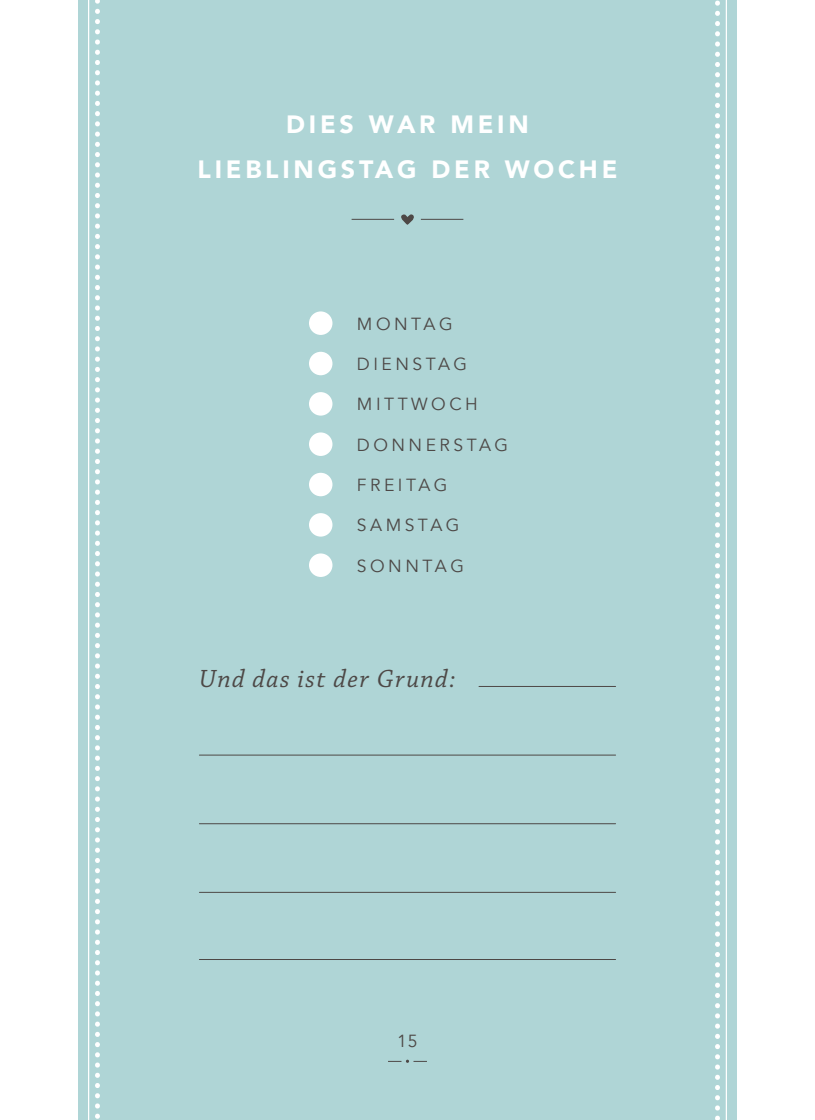
<style>
.page{position:relative;width:815px;height:1120px;background:#fff}
.page>*{position:absolute;margin:0;border:0;box-sizing:border-box;transform-origin:0 0}
.t1{font:italic 26.25px "Chaparral Pro";letter-spacing:.05em;color:#4d4846}
.t2{font:900 25px "Avenir";letter-spacing:.15em;color:#fff}
.t3{font:17.5px "Avenir";letter-spacing:.2em;color:#4d4846}
.t4{font:17.5px "Avenir";color:#4d4846}
</style>
<div class="page">
<div style="left:78px;top:0;width:659px;height:1120px;background:#afd5d6"></div>
<hr style="left:352px;top:219px;width:42px;height:1px;background:#4d4846">
<hr style="left:421px;top:219px;width:42px;height:1px;background:#4d4846">
<svg style="left:401px;top:214px;width:13px;height:11px"></svg>
<svg style="left:388px;top:1059px;width:39px;height:4px"></svg>
<hr style="left:88px;top:0;width:1px;height:1120px;background:#fff">
<hr style="left:726px;top:0;width:1px;height:1120px;background:#fff">
<svg style="left:715px;top:0;width:5px;height:1120px"></svg>
<svg style="left:95px;top:0;width:5px;height:1119px"></svg>
<hr style="left:199px;top:823px;width:417px;height:1px;background:#4d4846">
<hr style="left:479px;top:686px;width:137px;height:1px;background:#4d4846">
<hr style="left:199px;top:892px;width:417px;height:1px;background:#4d4846">
<hr style="left:199px;top:754px;width:417px;height:1px;background:#4d4846">
<hr style="left:199px;top:959px;width:417px;height:1px;background:#4d4846">
<div style="left:309px;top:311px;width:23px;height:24px;background:#fff;border-radius:50%"></div>
<div style="left:309px;top:352px;width:23px;height:23px;background:#fff;border-radius:50%"></div>
<div style="left:309px;top:392px;width:23px;height:23px;background:#fff;border-radius:50%"></div>
<div style="left:309px;top:432px;width:23px;height:24px;background:#fff;border-radius:50%"></div>
<div style="left:309px;top:473px;width:23px;height:23px;background:#fff;border-radius:50%"></div>
<div style="left:309px;top:513px;width:23px;height:23px;background:#fff;border-radius:50%"></div>
<div style="left:309px;top:553px;width:23px;height:24px;background:#fff;border-radius:50%"></div>
<p class="t2" style="left:286px;top:103px;width:244px">DIES WAR MEIN</p>
<p class="t2" style="left:198px;top:148px;width:421px">LIEBLINGSTAG DER WOCHE</p>
<p class="t3" style="left:357px;top:313px;width:97px">MONTAG</p>
<p class="t3" style="left:357px;top:354px;width:112px">DIENSTAG</p>
<p class="t3" style="left:357px;top:394px;width:122px">MITTWOCH</p>
<p class="t3" style="left:357px;top:434px;width:153px">DONNERSTAG</p>
<p class="t3" style="left:357px;top:474px;width:92px">FREITAG</p>
<p class="t3" style="left:357px;top:515px;width:104px">SAMSTAG</p>
<p class="t3" style="left:357px;top:555px;width:109px">SONNTAG</p>
<p class="t1" style="left:199px;top:664px;width:258px">Und das ist der Grund:</p>
<p class="t4" style="left:397px;top:1030px;width:22px">15</p>
</div>
